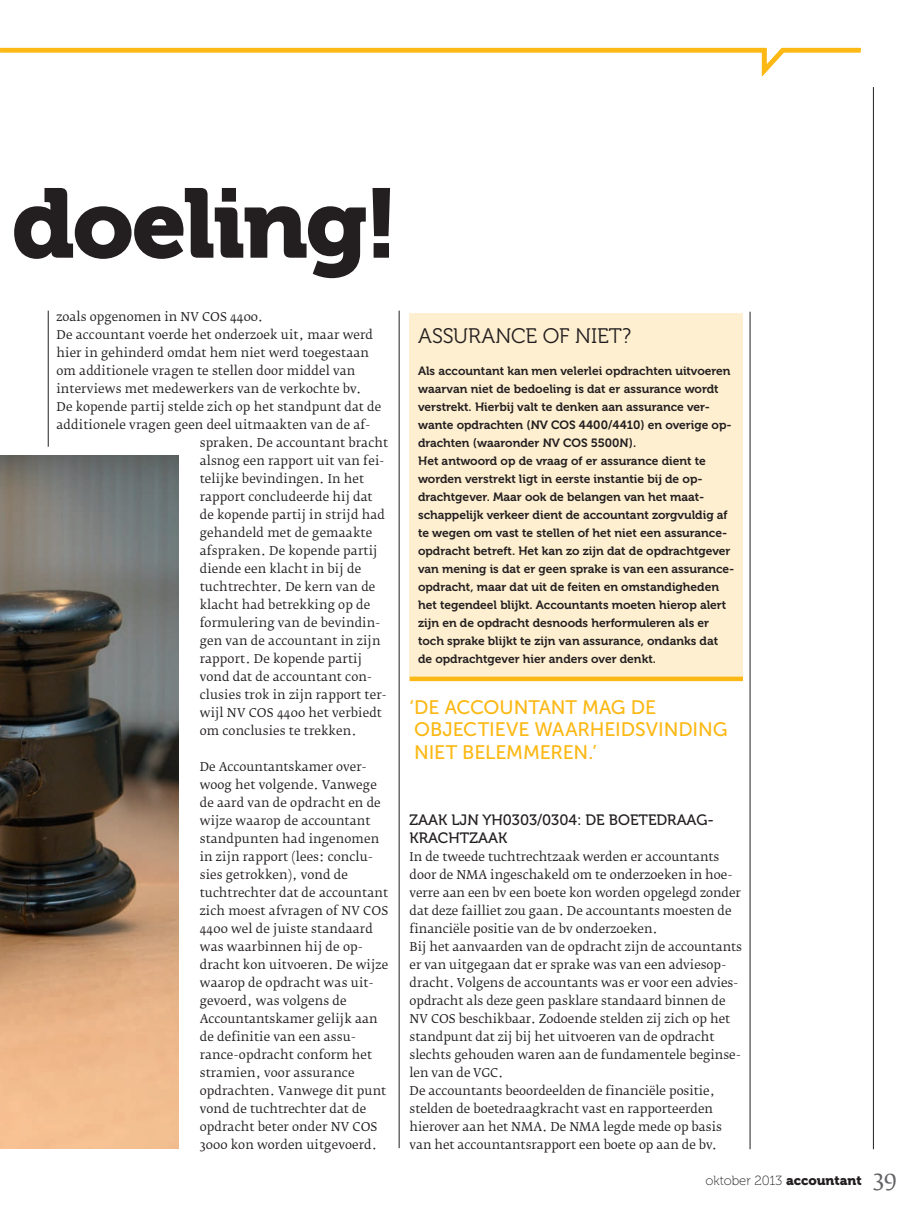
<style>
.page{position:relative;width:915px;height:1213px;background:#fff}
.page>*{position:absolute;margin:0;border:0;box-sizing:border-box;transform-origin:0 0}
.t1{font:97.5px "Museo 900";letter-spacing:-.03em;color:#231f20}
.t2{font:21px "Museo 300";letter-spacing:-.01em;color:#231f20}
.t3{font:19.5px/22.5px "Museo Sans 500";letter-spacing:-.005em;color:#fcb814}
.t4{font:15px/18px "Museo 500";color:#231f20}
.t5{font:13.2px "Museo 100";color:#231f20}
.t6{font:12px/18px "Fedra Serif B Std";letter-spacing:.01em;color:#231f20}
.t7{font:12px/18px "Museo 700";color:#231f20}
.s1{font-family:"Museo 900"}
.s2{font-family:"Fedra Serif B Std";font-size:22.5px;color:#636366}
</style>
<div class="page">
<hr style="left:48px;top:311px;width:1px;height:136px;background:#231f20">
<hr style="left:399px;top:311px;width:1px;height:837px;background:#231f20">
<hr style="left:749px;top:312px;width:1px;height:837px;background:#231f20">
<hr style="left:873px;top:87px;width:1px;height:1062px;background:#231f20">
<svg style="left:0;top:47px;width:861px;height:30px"></svg>
<img style="left:0;top:456px;width:178px;height:693px">
<div style="left:409px;top:313px;width:334px;height:363px;background:#feefd0"></div>
<hr style="left:409px;top:677px;width:334px;height:4px;background:#fcb814">
<h1 class="t1" style="left:12px;top:188px;width:388px">doeling!</h1>
<p class="t6" style="left:56px;top:309px;width:208px">zoals opgenomen in NV COS 4400.</p>
<p class="t6" style="left:56px;top:327px;width:318px">De accountant voerde het onderzoek uit, maar werd</p>
<p class="t6" style="left:56px;top:345px;width:314px">hier in gehinderd omdat hem niet werd toegestaan</p>
<p class="t6" style="left:56px;top:363px;width:300px">om additionele vragen te stellen door middel van</p>
<p class="t6" style="left:56px;top:381px;width:306px">interviews met medewerkers van de verkochte bv.</p>
<p class="t6" style="left:56px;top:399px;width:326px">De kopende partij stelde zich op het standpunt dat de</p>
<p class="t6" style="left:56px;top:417px;width:315px">additionele vragen geen deel uitmaakten van de af-</p>
<p class="t6" style="left:200px;top:435px;width:190px">spraken. De accountant bracht</p>
<p class="t6" style="left:200px;top:453px;width:186px">alsnog een rapport uit van fei-</p>
<p class="t6" style="left:200px;top:471px;width:166px">telijke bevindingen. In het</p>
<p class="t6" style="left:200px;top:489px;width:174px">rapport concludeerde hij dat</p>
<p class="t6" style="left:200px;top:507px;width:187px">de kopende partij in strijd had</p>
<p class="t6" style="left:200px;top:525px;width:174px">gehandeld met de gemaakte</p>
<p class="t6" style="left:200px;top:543px;width:179px">afspraken. De kopende partij</p>
<p class="t6" style="left:200px;top:561px;width:163px">diende een klacht in bij de</p>
<p class="t6" style="left:200px;top:579px;width:177px">tuchtrechter. De kern van de</p>
<p class="t6" style="left:200px;top:597px;width:172px">klacht had betrekking op de</p>
<p class="t6" style="left:200px;top:615px;width:182px">formulering van de bevindin-</p>
<p class="t6" style="left:200px;top:633px;width:182px">gen van de accountant in zijn</p>
<p class="t6" style="left:200px;top:651px;width:164px">rapport. De kopende partij</p>
<p class="t6" style="left:200px;top:669px;width:173px">vond dat de accountant con-</p>
<p class="t6" style="left:200px;top:687px;width:188px">clusies trok in zijn rapport ter-</p>
<p class="t6" style="left:200px;top:705px;width:184px">wijl NV COS 4400 het verbiedt</p>
<p class="t6" style="left:200px;top:723px;width:158px">om conclusies te trekken.</p>
<p class="t6" style="left:200px;top:759px;width:190px">De Accountantskamer over&shy;woog het volgende. Van wege de aard van de opdracht en de wijze waarop de accountant standpunten had ingenomen in zijn rapport (lees: conclu&shy;sies getrokken), vond de tuchtrechter dat de accountant zich moest afvragen of NV COS<br>4400 wel de juiste standaard was waarbinnen hij de op&shy;dracht kon uitvoeren. De wijze waarop de opdracht was uit&shy;gevoerd, was volgens de<br>Accountants kamer gelijk aan de definitie van een assu&shy;rance-opdracht conform het stramien, voor assurance opdrachten. Vanwege dit punt vond de tuchtrechter dat de opdracht beter onder NV COS<br>3000 kon worden uitgevoerd.</p>
<h2 class="t2" style="left:418px;top:325px;width:214px">ASSURANCE OF NIET?</h2>
<p class="t7" style="left:418px;top:362px;width:318px">Als accountant kan men velerlei opdrachten uitvoeren waarvan niet de bedoeling is dat er assurance wordt verstrekt. Hierbij valt te denken aan assurance ver&shy;wante opdrachten (NV COS 4400/4410) en overige op&shy;drachten (waaronder NV COS 5500N).<br>Het antwoord op de vraag of er assurance dient te worden verstrekt ligt in eerste instantie bij de op&shy;drachtgever. Maar ook de belangen van het maat&shy;schappelijk verkeer dient de accountant zorgvuldig af te wegen om vast te stellen of het niet een assurance&shy;opdracht betreft. Het kan zo zijn dat de opdrachtgever van mening is dat er geen sprake is van een assurance&shy;opdracht, maar dat uit de feiten en omstandigheden het tegendeel blijkt. Accountants moeten hierop alert zijn en de opdracht desnoods herformuleren als er toch sprake blijkt te zijn van assurance, ondanks dat de opdrachtgever hier anders over denkt.</p>
<h3 class="t3" style="left:409px;top:697px;width:320px">‘ DE ACCOUNTANT MAG DE<br>OBJECTIEVE WAARHEIDSVINDING<br>NIET BELEMMEREN.’</h3>
<p class="t4" style="left:409px;top:811px;width:306px">ZAAK LJN YH0303/0304: DE BOETEDRAAG-<br>KRACHTZAAK</p>
<p class="t6" style="left:409px;top:849px;width:334px">In de tweede tuchtrechtzaak werden er accountants door de NMA ingeschakeld om te onderzoeken in hoe&shy;verre aan een bv een boete kon worden opgelegd zonder dat deze failliet zou gaan. De accountants moesten de financiële positie van de bv onderzoeken.<br>Bij het aanvaarden van de opdracht zijn de accountants er van uitgegaan dat er sprake was van een adviesop&shy;dracht. Volgens de accountants was er voor een advies&shy;opdracht als deze geen pasklare standaard binnen de NV COS beschikbaar. Zodoende stelden zij zich op het standpunt dat zij bij het uitvoeren van de opdracht slechts gehouden waren aan de fundamentele beginse&shy;len van de VGC.<br>De accountants beoordeelden de financiële positie, stelden de boetedraagkracht vast en rapporteerden hierover aan het NMA. De NMA legde mede op basis van het accountantsrapport een boete op aan de bv.</p>
<p class="t5" style="left:705px;top:1175px;width:193px">oktober 2013 <span class="s1">accountant</span> <span class="s2">39</span></p>
</div>
